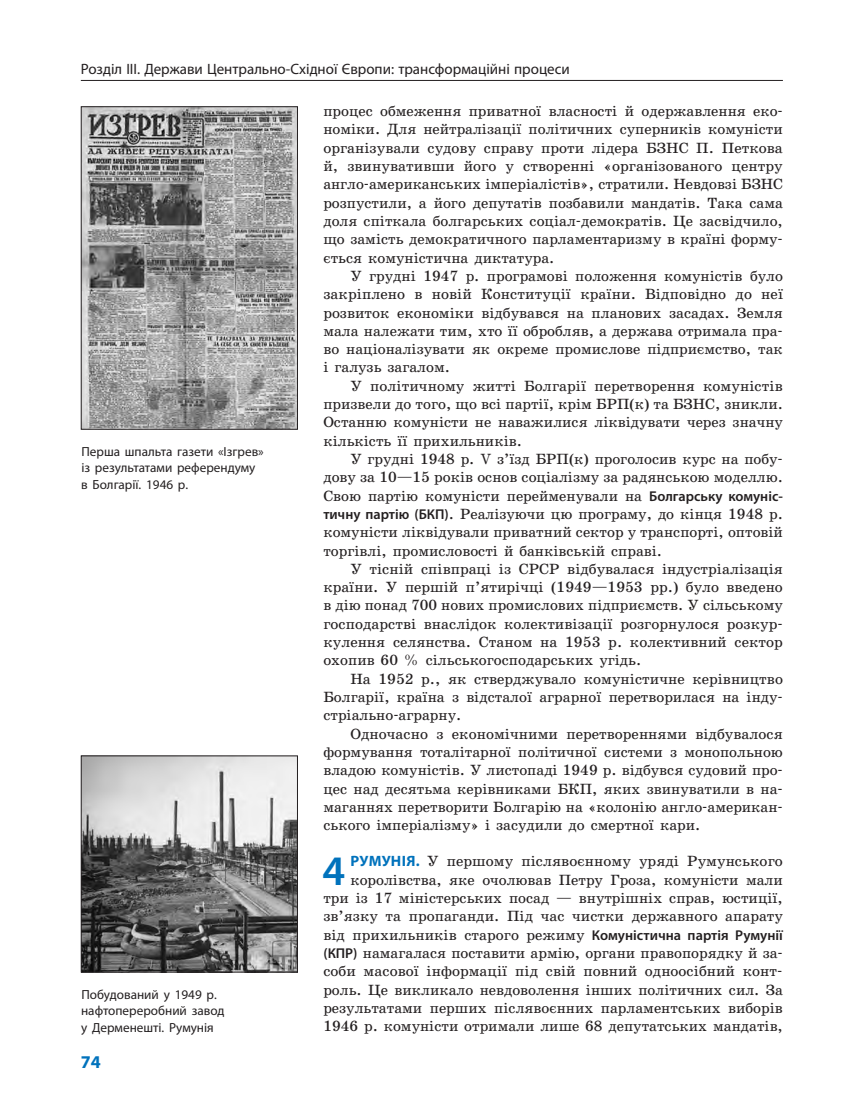
<style>
.page{position:relative;width:851px;height:1106px;background:#fff}
.page>*{position:absolute;margin:0;border:0;box-sizing:border-box;transform-origin:0 0}
.t1{font:600 42.15px "Myriad Pro";color:#0072bc}
.t2{font:700 18px "Myriad Pro";color:#0072bc}
.t3{font:15px/18.3px "School Book C";color:#231f20;text-align:justify}
.t4{font:15px "Myriad Pro";color:#231f20}
.t5{font:13.2px/16.5px "Myriad Pro";color:#231f20}
.s1{font-family:"Myriad Pro";font-weight:600;font-size:14.25px}
.s2{font-family:"Myriad Pro";font-weight:700;color:#0072bc}
</style>
<div class="page">
<hr style="left:81px;top:80px;width:701px;height:1px;background:#231f20">
<img style="left:83px;top:108px;width:213px;height:319px">
<div style="left:81px;top:106px;width:217px;height:323px;border:1px solid #231f20"></div>
<img style="left:83px;top:757px;width:213px;height:213px">
<div style="left:81px;top:755px;width:217px;height:217px;border:1px solid #231f20"></div>
<p class="t4" style="left:81px;top:60px;width:490px">Розділ III. Держави Центрально-Східної Європи: трансформаційні процеси</p>
<p class="t5" style="left:81px;top:443px;width:184px">Перша шпальта газети «Ізгрев» із результатами референдуму в Болгарії. 1946 р.</p>
<p class="t5" style="left:81px;top:985px;width:145px">Побудований у 1949 р. нафтопереробний завод у Дерменешті. Румунія</p>
<p class="t2" style="left:81px;top:1049px;width:21px">74</p>
<p class="t3" style="left:323px;top:102px;width:461px">процес обмеження приватної власності й одержавлення еко&shy;номіки. Для нейтралізації політичних суперників комуністи організували судову справу проти лідера БЗНС П. Петкова й, звинувативши його у створенні «організованого центру англо-американських імперіалістів», стратили. Невдовзі БЗНС розпустили, а його депутатів позбавили мандатів. Така сама доля спіткала болгарських соціал-демократів. Це засвідчило, що замість демократичного парламентаризму в країні форму&shy;ється комуністична диктатура.</p>
<p class="t3" style="left:323px;top:267px;width:461px;text-indent:27px">У грудні 1947 р. програмові положення комуністів було закріплено в новій Конституції країни. Відповідно до неї розвиток економіки відбувався на планових засадах. Земля мала належати тим, хто її обробляв, а держава отримала пра&shy;во націоналізувати як окреме промислове підприємство, так і галузь загалом.</p>
<p class="t3" style="left:323px;top:377px;width:461px;text-indent:27px">У політичному житті Болгарії перетворення комуністів призвели до того, що всі партії, крім БРП(к) та БЗНС, зникли.<br>Останню комуністи не наважилися ліквідувати через значну кількість її прихильників.</p>
<p class="t3" style="left:323px;top:450px;width:461px;text-indent:27px">У грудні 1948 р. V з’їзд БРП(к) проголосив курс на побу&shy;дову за 10—15 років основ соціалізму за радянською моделлю.<br>Свою партію комуністи перейменували на <span class="s1">Болгарську комуніс&shy;тичну партію (БКП)</span>. Реалізуючи цю програму, до кінця 1948 р. комуністи ліквідували приватний сектор у транспорті, оптовій торгівлі, промисловості й банківській справі.</p>
<p class="t3" style="left:323px;top:560px;width:461px;text-indent:27px">У тісній співпраці із СРСР відбувалася індустріалізація країни. У першій п’ятирічці (1949—1953 рр.) було введено в дію понад 700 нових промислових підприємств. У сільському господарстві внаслідок колективізації розгорнулося розкур&shy;кулення селянства. Станом на 1953 р. колективний сектор охопив 60 % сільськогосподарських угідь.</p>
<p class="t3" style="left:323px;top:669px;width:461px;text-indent:27px">На 1952 р., як стверджувало комуністичне керівництво Болгарії, країна з відсталої аграрної перетворилася на інду&shy;стріально-аграрну.</p>
<p class="t3" style="left:323px;top:724px;width:461px;text-indent:27px">Одночасно з економічними перетвореннями відбувалося формування тоталітарної політичної системи з монопольною владою комуністів. У листопаді 1949 р. відбувся судовий про&shy;цес над десятьма керівниками БКП, яких звинуватили в на&shy;маганнях перетворити Болгарію на «колонію англо-американ&shy;ського імперіалізму» і засудили до смертної кари.</p>
<h1 class="t1" style="left:322px;top:843px;width:24px">4</h1>
<p class="t3" style="left:323px;top:852px;width:461px;text-align:right"><span class="s2">Румунія.</span> У першому післявоєнному уряді Румунського королівства, яке очолював Петру Гроза, комуністи мали три із 17 міністерських посад — внутрішніх справ, юстиції, зв’язку та пропаганди. Під час чистки державного апарату від прихильників старого режиму <span class="s1">Комуністична партія Румунії (КПР)</span> намагалася поставити армію, органи правопорядку й за&shy;соби масової інформації під свій повний одноосібний конт&shy;роль. Це викликало невдоволення інших політичних сил. За результатами перших післявоєнних парламентських виборів 1946 р. комуністи отримали лише 68 депутатських мандатів,</p>
</div>
